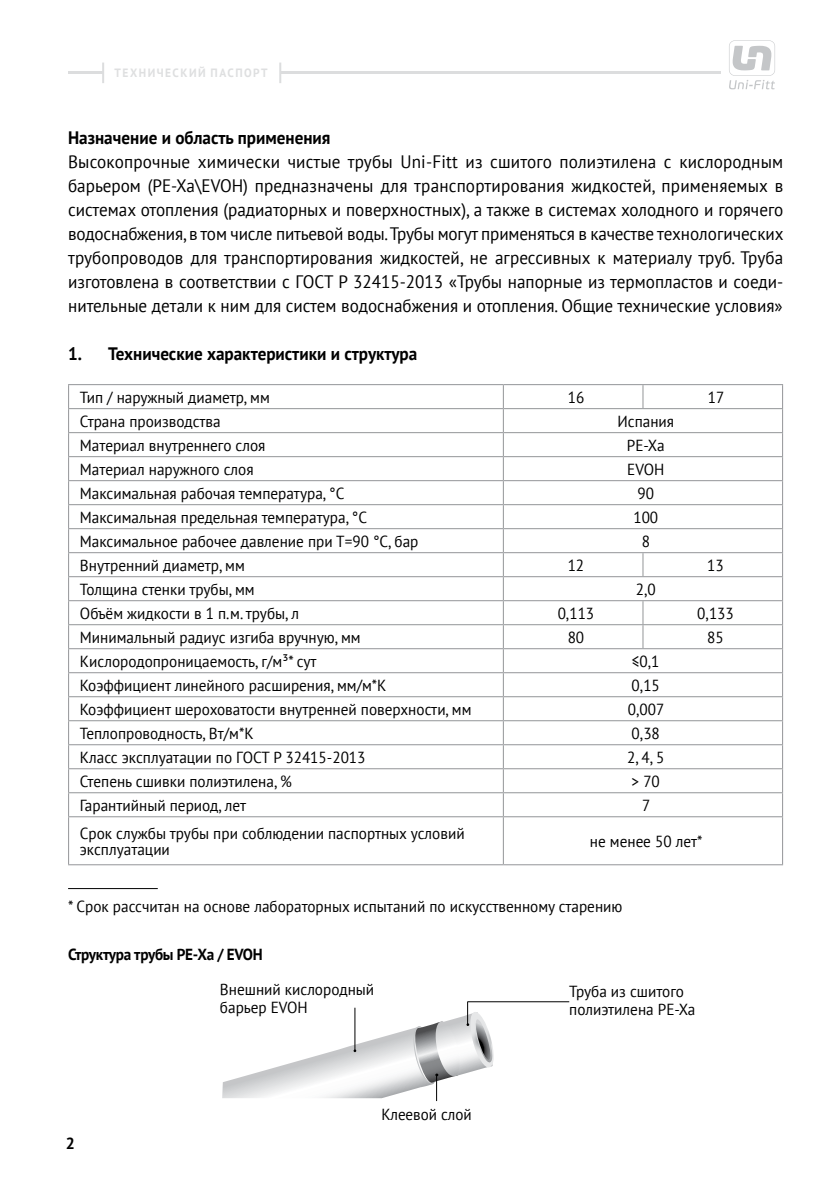
<style>
.page{position:relative;width:840px;height:1191px;background:#fff}
.page>*{position:absolute;margin:0;border:0;box-sizing:border-box;transform-origin:0 0}
.t1{font:18px/24px "PT Sans";color:#000;text-align:justify;scale:.95 1}
.t2{font:700 18px "PT Sans";color:#000;scale:.95 1}
.t3{font:16px/18px "PT Sans";color:#000;scale:.95 1}
.t4{font:700 16px "PT Sans";letter-spacing:-.02em;color:#000;scale:.95 1}
.t5{font:16px "PT Sans";color:#000;scale:.94 1}
.t6{font:700 16px "PT Sans";letter-spacing:-.02em;color:#000}
.t7{font:700 12px "PT Sans";letter-spacing:.13em;color:#dedfe0;scale:.95 1}
</style>
<div class="page">
<hr style="left:68px;top:71px;width:714px;height:3px;background:#dcddde">
<div style="left:103px;top:63px;width:177px;height:20px;background:#fff"></div>
<hr style="left:102px;top:63px;width:2px;height:20px;background:#dcddde">
<hr style="left:279px;top:63px;width:2px;height:20px;background:#dcddde">
<div style="left:720px;top:34px;width:62px;height:62px;background:#fff"></div>
<svg style="left:729px;top:40px;width:45px;height:49px"></svg>
<hr style="left:68px;top:384px;width:435px;height:1px;background:#939598">
<hr style="left:503px;top:384px;width:139px;height:1px;background:#939598">
<hr style="left:642px;top:384px;width:140px;height:1px;background:#939598">
<svg style="left:642px;top:385px;width:1px;height:23px"></svg>
<hr style="left:68px;top:408px;width:435px;height:1px;background:#939598">
<hr style="left:503px;top:408px;width:139px;height:1px;background:#939598">
<hr style="left:642px;top:408px;width:140px;height:1px;background:#939598">
<hr style="left:68px;top:432px;width:435px;height:1px;background:#939598">
<hr style="left:503px;top:432px;width:139px;height:1px;background:#939598">
<hr style="left:642px;top:432px;width:140px;height:1px;background:#939598">
<hr style="left:68px;top:456px;width:435px;height:1px;background:#939598">
<hr style="left:503px;top:456px;width:139px;height:1px;background:#939598">
<hr style="left:642px;top:456px;width:140px;height:1px;background:#939598">
<hr style="left:68px;top:480px;width:435px;height:1px;background:#939598">
<hr style="left:503px;top:480px;width:139px;height:1px;background:#939598">
<hr style="left:642px;top:480px;width:140px;height:1px;background:#939598">
<hr style="left:68px;top:504px;width:435px;height:1px;background:#939598">
<hr style="left:503px;top:504px;width:139px;height:1px;background:#939598">
<hr style="left:642px;top:504px;width:140px;height:1px;background:#939598">
<hr style="left:68px;top:528px;width:435px;height:1px;background:#939598">
<hr style="left:503px;top:528px;width:139px;height:1px;background:#939598">
<hr style="left:642px;top:528px;width:140px;height:1px;background:#939598">
<hr style="left:68px;top:552px;width:435px;height:1px;background:#939598">
<hr style="left:503px;top:552px;width:139px;height:1px;background:#939598">
<hr style="left:642px;top:552px;width:140px;height:1px;background:#939598">
<svg style="left:642px;top:553px;width:1px;height:23px"></svg>
<hr style="left:68px;top:576px;width:435px;height:1px;background:#939598">
<hr style="left:503px;top:576px;width:139px;height:1px;background:#939598">
<hr style="left:642px;top:576px;width:140px;height:1px;background:#939598">
<hr style="left:68px;top:600px;width:435px;height:1px;background:#939598">
<hr style="left:503px;top:600px;width:139px;height:1px;background:#939598">
<hr style="left:642px;top:600px;width:140px;height:1px;background:#939598">
<hr style="left:68px;top:624px;width:435px;height:1px;background:#939598">
<hr style="left:503px;top:624px;width:139px;height:1px;background:#939598">
<hr style="left:642px;top:624px;width:140px;height:1px;background:#939598">
<svg style="left:642px;top:601px;width:1px;height:47px"></svg>
<hr style="left:68px;top:648px;width:435px;height:1px;background:#939598">
<hr style="left:503px;top:648px;width:139px;height:1px;background:#939598">
<hr style="left:642px;top:648px;width:140px;height:1px;background:#939598">
<hr style="left:68px;top:672px;width:435px;height:1px;background:#939598">
<hr style="left:503px;top:672px;width:139px;height:1px;background:#939598">
<hr style="left:642px;top:672px;width:140px;height:1px;background:#939598">
<hr style="left:68px;top:696px;width:435px;height:1px;background:#939598">
<hr style="left:503px;top:696px;width:139px;height:1px;background:#939598">
<hr style="left:642px;top:696px;width:140px;height:1px;background:#939598">
<hr style="left:68px;top:720px;width:435px;height:1px;background:#939598">
<hr style="left:503px;top:720px;width:139px;height:1px;background:#939598">
<hr style="left:642px;top:720px;width:140px;height:1px;background:#939598">
<hr style="left:68px;top:744px;width:435px;height:1px;background:#939598">
<hr style="left:503px;top:744px;width:139px;height:1px;background:#939598">
<hr style="left:642px;top:744px;width:140px;height:1px;background:#939598">
<hr style="left:68px;top:768px;width:435px;height:1px;background:#939598">
<hr style="left:503px;top:768px;width:139px;height:1px;background:#939598">
<hr style="left:642px;top:768px;width:140px;height:1px;background:#939598">
<hr style="left:68px;top:792px;width:435px;height:1px;background:#939598">
<svg style="left:68px;top:385px;width:1px;height:431px"></svg>
<hr style="left:503px;top:792px;width:139px;height:1px;background:#939598">
<svg style="left:502px;top:385px;width:1px;height:431px"></svg>
<hr style="left:642px;top:792px;width:140px;height:1px;background:#939598">
<svg style="left:781px;top:385px;width:1px;height:409px"></svg>
<hr style="left:68px;top:816px;width:435px;height:1px;background:#939598">
<hr style="left:68px;top:817px;width:1px;height:47px;background:#939598">
<hr style="left:503px;top:816px;width:139px;height:1px;background:#939598">
<hr style="left:502px;top:817px;width:1px;height:47px;background:#939598">
<hr style="left:642px;top:816px;width:140px;height:1px;background:#939598">
<hr style="left:781px;top:817px;width:1px;height:47px;background:#939598">
<hr style="left:68px;top:864px;width:435px;height:1px;background:#939598">
<hr style="left:503px;top:864px;width:139px;height:1px;background:#939598">
<hr style="left:642px;top:864px;width:140px;height:1px;background:#939598">
<hr style="left:68px;top:888px;width:90px;height:1px;background:#000">
<hr style="left:467px;top:1001px;width:102px;height:1px;background:#000">
<svg style="left:222px;top:1001px;width:273px;height:100px"></svg>
<p class="t7" style="left:115px;top:65px;width:162px">ТЕХНИЧЕСКИЙ ПАСПОРТ</p>
<p class="t2" style="left:68px;top:126px;width:277px">Назначение и область применения</p>
<p class="t1" style="left:68px;top:149px;width:754px">Высокопрочные химически чистые трубы Uni-Fitt из сшитого полиэтилена с кислородным барьером (PE-Xа\EVOH) предназначены для транспортирования жидкостей, применяемых в системах отопления (радиаторных и поверхностных), а также в системах холодного и горячего водоснабжения, в том числе питьевой воды. Трубы могут применяться в качестве технологических трубопроводов для транспортирования жидкостей, не агрессивных к материалу труб. Труба изготовлена в соответствии с ГОСТ Р 32415-2013 «Трубы напорные из термопластов и соеди&shy;нительные детали к ним для систем водоснабжения и отопления. Общие технические условия»</p>
<p class="t2" style="left:68px;top:342px;width:369px">1. Технические характеристики и структура</p>
<p class="t3" style="left:80px;top:388px;width:201px">Тип / наружный диаметр, мм</p>
<p class="t3" style="left:567px;top:388px;width:19px">16</p>
<p class="t3" style="left:707px;top:388px;width:19px">17</p>
<p class="t3" style="left:80px;top:412px;width:149px">Страна производства</p>
<p class="t3" style="left:617px;top:412px;width:61px">Испания</p>
<p class="t3" style="left:80px;top:436px;width:197px">Материал внутреннего слоя</p>
<p class="t3" style="left:626px;top:436px;width:41px">PE-Xа</p>
<p class="t3" style="left:80px;top:460px;width:184px">Материал наружного слоя</p>
<p class="t3" style="left:627px;top:460px;width:40px">EVOH</p>
<p class="t3" style="left:80px;top:484px;width:280px">Максимальная рабочая температура, °C</p>
<p class="t3" style="left:637px;top:484px;width:19px">90</p>
<p class="t3" style="left:80px;top:508px;width:303px">Максимальная предельная температура, °C</p>
<p class="t3" style="left:633px;top:508px;width:28px">100</p>
<p class="t3" style="left:80px;top:532px;width:357px">Максимальное рабочее давление при Т=90 °C, бар</p>
<p class="t3" style="left:641px;top:532px;width:10px">8</p>
<p class="t3" style="left:80px;top:556px;width:175px">Внутренний диаметр, мм</p>
<p class="t3" style="left:567px;top:556px;width:19px">12</p>
<p class="t3" style="left:707px;top:556px;width:19px">13</p>
<p class="t3" style="left:80px;top:580px;width:185px">Толщина стенки трубы, мм</p>
<p class="t3" style="left:635px;top:580px;width:23px">2,0</p>
<p class="t3" style="left:80px;top:604px;width:232px">Объём жидкости в 1 п.м. трубы, л</p>
<p class="t3" style="left:557px;top:604px;width:40px">0,113</p>
<p class="t3" style="left:697px;top:604px;width:40px">0,133</p>
<p class="t3" style="left:80px;top:628px;width:297px">Минимальный радиус изгиба вручную, мм</p>
<p class="t3" style="left:567px;top:628px;width:19px">80</p>
<p class="t3" style="left:707px;top:628px;width:19px">85</p>
<p class="t3" style="left:80px;top:652px;width:250px">Кислородопроницаемость, г/м³* сут</p>
<p class="t3" style="left:631px;top:652px;width:31px">≤0,1</p>
<p class="t3" style="left:80px;top:676px;width:324px">Коэффициент линейного расширения, мм/м*K</p>
<p class="t3" style="left:631px;top:676px;width:31px">0,15</p>
<p class="t3" style="left:80px;top:700px;width:413px">Коэффициент шероховатости внутренней поверхности, мм</p>
<p class="t3" style="left:627px;top:700px;width:40px">0,007</p>
<p class="t3" style="left:80px;top:724px;width:184px">Теплопроводность, Вт/м*K</p>
<p class="t3" style="left:631px;top:724px;width:31px">0,38</p>
<p class="t3" style="left:80px;top:748px;width:302px">Класс эксплуатации по ГОСТ Р 32415-2013</p>
<p class="t3" style="left:626px;top:748px;width:41px">2, 4, 5</p>
<p class="t3" style="left:80px;top:772px;width:225px">Степень сшивки полиэтилена, %</p>
<p class="t3" style="left:631px;top:772px;width:31px">&gt; 70</p>
<p class="t3" style="left:80px;top:796px;width:176px">Гарантийный период, лет</p>
<p class="t3" style="left:641px;top:796px;width:10px">7</p>
<p class="t3" style="left:80px;top:825px;width:406px;line-height:16px">Срок службы трубы при соблюдении паспортных условий эксплуатации</p>
<p class="t3" style="left:589px;top:832px;width:120px">не менее 50 лет*</p>
<p class="t3" style="left:68px;top:897px;width:584px">* Срок рассчитан на основе лабораторных испытаний по искусственному старению</p>
<p class="t4" style="left:68px;top:944px;width:206px">Структура трубы PE-Xа / EVOH</p>
<p class="t3" style="left:569px;top:981px;width:134px">Труба из сшитого полиэтилена PE-Xa</p>
<p class="t3" style="left:220px;top:979px;width:164px">Внешний кислородный барьер EVOH</p>
<p class="t6" style="left:66px;top:1133px;width:11px">2</p>
<p class="t5" style="left:381px;top:1104px;width:98px">Клеевой слой</p>
</div>
